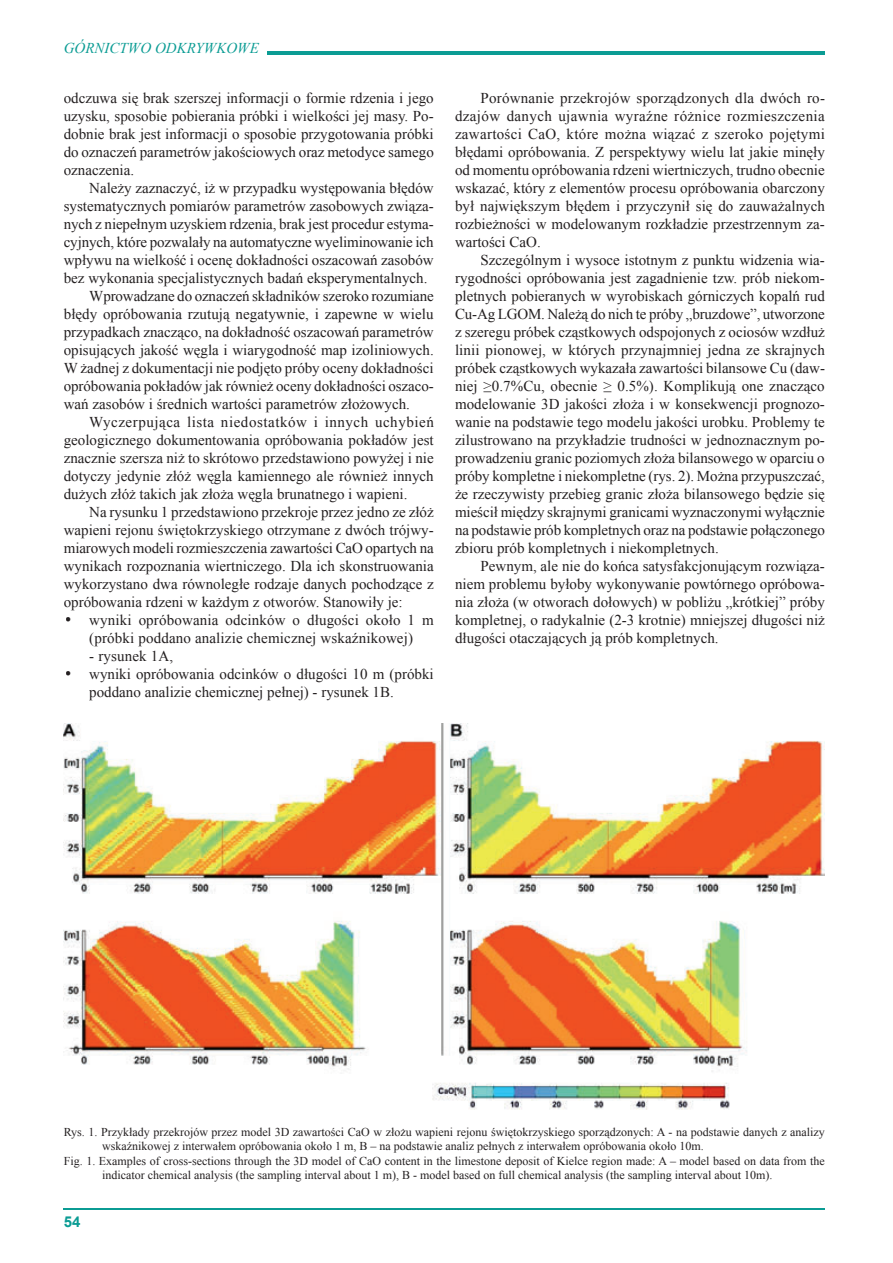
<style>
.page{position:relative;width:893px;height:1263px;background:#fff}
.page>*{position:absolute;margin:0;border:0;box-sizing:border-box;transform-origin:0 0}
.t1{font:15px/18px "Times New Roman";color:#231f20;text-align:justify}
.t2{font:15px "Times New Roman";letter-spacing:.035em;color:#231f20}
.t3{font:italic 15px "Times New Roman";color:#0b9c94}
.t4{font:700 15px "Arial";color:#0b9c94}
.t5{font:12px "Times New Roman";color:#231f20}
</style>
<div class="page">
<hr style="left:64px;top:1208px;width:761px;height:1px;background:#0b9c94">
<hr style="left:267px;top:51px;width:558px;height:3px;background:#0b9c94">
<img style="left:64px;top:723px;width:761px;height:387px">
<p class="t3" style="left:64px;top:37px;width:197px">GÓRNICTWO ODKRYWKOWE</p>
<p class="t1" style="left:64px;top:89px;width:372px">odczuwa się brak szerszej informacji o formie rdzenia i jego uzysku, sposobie pobierania próbki i wielkości jej masy. Po&shy;dobnie brak jest informacji o sposobie przygotowania próbki do oznaczeń parametrów jakościowych oraz metodyce samego oznaczenia.</p>
<p class="t1" style="left:89px;top:179px;width:346px">Należy zaznaczyć, iż w przypadku występowania błędów</p>
<p class="t1" style="left:64px;top:197px;width:371px">systematycznych pomiarów parametrów zasobowych związa-</p>
<p class="t1" style="left:64px;top:215px;width:371px">nych z niepełnym uzyskiem rdzenia, brak jest procedur estyma-</p>
<p class="t1" style="left:64px;top:233px;width:371px">cyjnych, które pozwalały na automatyczne wyeliminowanie ich</p>
<p class="t1" style="left:64px;top:251px;width:371px">wpływu na wielkość i ocenę dokładności oszacowań zasobów</p>
<p class="t1" style="left:64px;top:269px;width:365px">bez wykonania specjalistycznych badań eksperymentalnych.</p>
<p class="t1" style="left:89px;top:287px;width:346px">Wprowadzane do oznaczeń składników szeroko rozumiane</p>
<p class="t1" style="left:64px;top:305px;width:371px">błędy opróbowania rzutują negatywnie, i zapewne w wielu</p>
<p class="t1" style="left:64px;top:323px;width:371px">przypadkach znacząco, na dokładność oszacowań parametrów</p>
<p class="t1" style="left:64px;top:341px;width:371px">opisujących jakość węgla i wiarygodność map izoliniowych.</p>
<p class="t1" style="left:64px;top:359px;width:371px">W żadnej z dokumentacji nie podjęto próby oceny dokładności</p>
<p class="t1" style="left:64px;top:377px;width:371px">opróbowania pokładów jak również oceny dokładności oszaco-</p>
<p class="t1" style="left:64px;top:395px;width:348px">wań zasobów i średnich wartości parametrów złożowych.</p>
<p class="t2" style="left:89px;top:412px;width:346px">Wyczerpująca lista niedostatków i innych uchybień</p>
<p class="t1" style="left:64px;top:431px;width:371px">geologicznego dokumentowania opróbowania pokładów jest</p>
<p class="t1" style="left:64px;top:449px;width:371px">znacznie szersza niż to skrótowo przedstawiono powyżej i nie</p>
<p class="t1" style="left:64px;top:467px;width:371px">dotyczy jedynie złóż węgla kamiennego ale również innych</p>
<p class="t1" style="left:64px;top:485px;width:345px">dużych złóż takich jak złoża węgla brunatnego i wapieni.</p>
<p class="t1" style="left:89px;top:503px;width:346px">Na rysunku 1 przedstawiono przekroje przez jedno ze złóż</p>
<p class="t1" style="left:64px;top:521px;width:371px">wapieni rejonu świętokrzyskiego otrzymane z dwóch trójwy-</p>
<p class="t1" style="left:64px;top:539px;width:371px">miarowych modeli rozmieszczenia zawartości CaO opartych na</p>
<p class="t1" style="left:64px;top:557px;width:371px">wynikach rozpoznania wiertniczego. Dla ich skonstruowania</p>
<p class="t1" style="left:64px;top:575px;width:371px">wykorzystano dwa równoległe rodzaje danych pochodzące z</p>
<p class="t1" style="left:64px;top:593px;width:340px">opróbowania rdzeni w każdym z otworów. Stanowiły je:</p>
<p class="t1" style="left:64px;top:611px;width:371px;text-align:center">• wyniki opróbowania odcinków o długości około 1 m (próbki poddano analizie chemicznej wskaźnikowej)</p>
<p class="t1" style="left:89px;top:647px;width:85px">- rysunek 1A,</p>
<p class="t1" style="left:89px;top:665px;width:346px;text-indent:-26px">• wyniki opróbowania odcinków o długości 10 m (próbki poddano analizie chemicznej pełnej) - rysunek 1B.</p>
<p class="t1" style="left:455px;top:89px;width:372px;text-indent:26px">Porównanie przekrojów sporządzonych dla dwóch ro&shy;dzajów danych ujawnia wyraźne różnice rozmieszczenia zawartości CaO, które można wiązać z szeroko pojętymi błędami opróbowania. Z perspektywy wielu lat jakie minęły od momentu opróbowania rdzeni wiertniczych, trudno obecnie wskazać, który z elementów procesu opróbowania obarczony był największym błędem i przyczynił się do zauważalnych rozbieżności w modelowanym rozkładzie przestrzennym za&shy;wartości CaO.</p>
<p class="t1" style="left:455px;top:251px;width:372px;text-indent:26px">Szczególnym i wysoce istotnym z punktu widzenia wia&shy;rygodności opróbowania jest zagadnienie tzw. prób niekom&shy;pletnych pobieranych w wyrobiskach górniczych kopalń rud Cu-Ag LGOM. Należą do nich te próby „bruzdowe”, utworzone z szeregu próbek cząstkowych odspojonych z ociosów wzdłuż linii pionowej, w których przynajmniej jedna ze skrajnych próbek cząstkowych wykazała zawartości bilansowe Cu (daw&shy;niej ≥0.7%Cu, obecnie ≥ 0.5%). Komplikują one znacząco modelowanie 3D jakości złoża i w konsekwencji prognozo&shy;wanie na podstawie tego modelu jakości urobku. Problemy te zilustrowano na przykładzie trudności w jednoznacznym po&shy;prowadzeniu granic poziomych złoża bilansowego w oparciu o próby kompletne i niekompletne (rys. 2). Można przypuszczać, że rzeczywisty przebieg granic złoża bilansowego będzie się mieścił między skrajnymi granicami wyznaczonymi wyłącznie na podstawie prób kompletnych oraz na podstawie połączonego zbioru prób kompletnych i niekompletnych.</p>
<p class="t1" style="left:455px;top:557px;width:371px;text-indent:26px">Pewnym, ale nie do końca satysfakcjonującym rozwiąza&shy;niem problemu byłoby wykonywanie powtórnego opróbowa&shy;nia złoża (w otworach dołowych) w pobliżu „krótkiej” próby kompletnej, o radykalnie (2-3 krotnie) mniejszej długości niż długości otaczających ją prób kompletnych.</p>
<p class="t5" style="left:64px;top:1124px;width:763px">Rys. 1. Przykłady przekrojów przez model 3D zawartości CaO w złożu wapieni rejonu świętokrzyskiego sporządzonych: A - na podstawie danych z analizy</p>
<p class="t5" style="left:102px;top:1138px;width:603px">wskaźnikowej z interwałem opróbowania około 1 m, B – na podstawie analiz pełnych z interwałem opróbowania około 10m.</p>
<p class="t5" style="left:64px;top:1152px;width:763px">Fig. 1. Examples of cross-sections through the 3D model of CaO content in the limestone deposit of Kielce region made: A – model based on data from the</p>
<p class="t5" style="left:102px;top:1167px;width:672px">indicator chemical analysis (the sampling interval about 1 m), B - model based on full chemical analysis (the sampling interval about 10m).</p>
<p class="t4" style="left:64px;top:1212px;width:18px">54</p>
</div>
